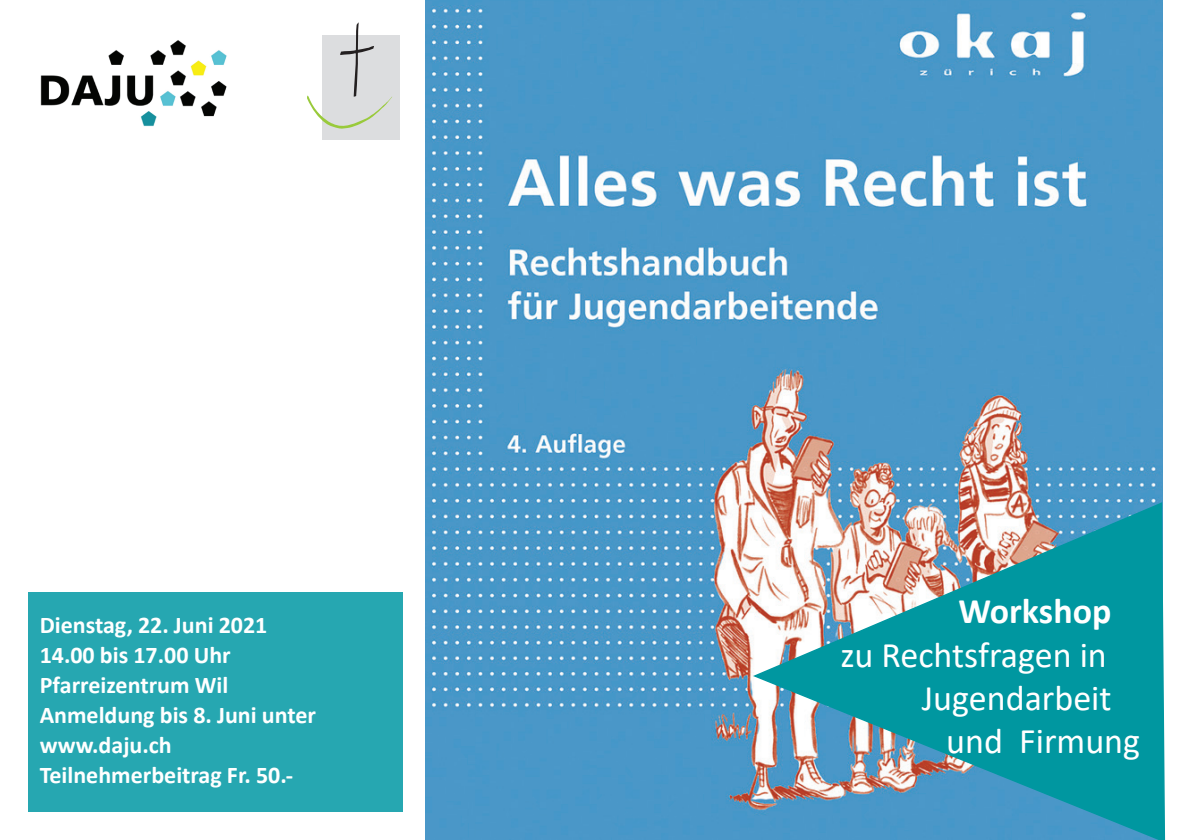
<style>
.page{position:relative;width:1191px;height:840px;background:#fff}
.page>*{position:absolute;margin:0;border:0;box-sizing:border-box;transform-origin:0 0}
.t1{font:36px "Calibri";color:#fff}
.t2{font:700 36px "Calibri";color:#fff}
.t3{font:700 24px/30px "Calibri";color:#fff}
</style>
<div class="page">
<img style="left:425px;top:0;width:737px;height:838px">
<div style="left:28px;top:591px;width:375px;height:220px;background:#26a7b1"></div>
<svg style="left:753px;top:501px;width:412px;height:338px;background:#51a4b0"></svg>
<img style="left:40px;top:40px;width:187px;height:87px">
<div style="left:322px;top:35px;width:78px;height:105px;background:#dcdddf"></div>
<svg style="left:307px;top:22px;width:85px;height:107px"></svg>
<p class="t3" style="left:40px;top:609px;width:278px">Dienstag, 22. Juni 2021<br>14.00 bis 17.00 Uhr<br>Pfarreizentrum Wil<br>Anmeldung bis 8. Juni unter www.daju.ch<br>Teilnehmerbeitrag Fr. 50.-</p>
<h1 class="t2" style="left:958px;top:585px;width:154px">Workshop</h1>
<h1 class="t1" style="left:840px;top:629px;width:268px">zu Rechtsfragen in</h1>
<h1 class="t1" style="left:921px;top:672px;width:191px">Jugendarbeit</h1>
<h1 class="t1" style="left:946px;top:715px;width:195px">und Firmung</h1>
</div>
